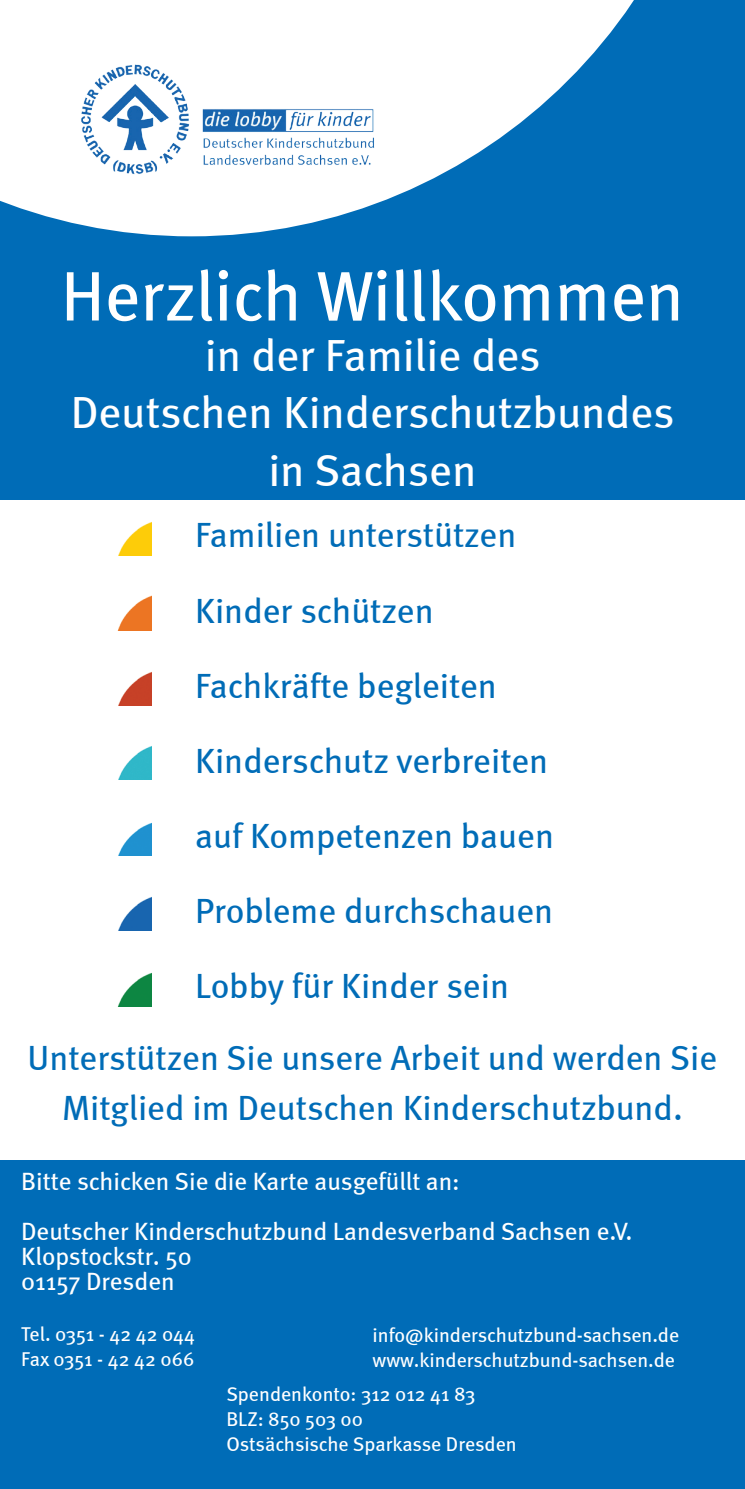
<style>
.page{position:relative;width:745px;height:1489px;background:#fff}
.page>*{position:absolute;margin:0;border:0;box-sizing:border-box;transform-origin:0 0}
.t1{font:70px "Meta";color:#fff}
.t2{font:45px/57.5px "Meta";color:#fff;text-align:center}
.t3{font:35px/75px "Meta";color:#006cb7}
.t4{font:25px/50px "Meta";color:#fff}
.t5{font:20px/25px "Meta";color:#fff}
</style>
<div class="page">
<div style="left:0;top:0;width:744px;height:1488px;background:#006cb7"></div>
<div style="left:0;top:500px;width:744px;height:659px;background:#fff"></div>
<img style="left:118px;top:746px;width:33px;height:33px">
<img style="left:118px;top:823px;width:33px;height:32px">
<img style="left:118px;top:973px;width:33px;height:33px">
<img style="left:118px;top:897px;width:33px;height:33px">
<svg style="left:571px;top:0;width:63px;height:78px;fill:#fff"></svg>
<img style="left:0;top:0;width:571px;height:706px">
<h1 class="t1" style="left:61px;top:255px;width:624px">Herzlich Willkommen</h1>
<p class="t2" style="left:71px;top:326px;width:605px">in der Familie des<br>Deutschen Kinderschutzbundes in Sachsen</p>
<p class="t3" style="left:195px;top:497px;width:360px">Familien unterstützen<br>Kinder schützen<br>Fachkräfte begleiten<br>Kinderschutz verbreiten auf Kompetenzen bauen<br>Probleme durchschauen<br>Lobby für Kinder sein</p>
<p class="t3" style="left:28px;top:1032px;width:690px;line-height:50px;text-align:center">Unterstützen Sie unsere Arbeit und werden Sie<br>Mitglied im Deutschen Kinderschutzbund.</p>
<p class="t4" style="left:21px;top:1156px;width:612px">Bitte schicken Sie die Karte ausgefüllt an:<br>Deutscher Kinderschutzbund Landesverband Sachsen e.V.</p>
<p class="t4" style="left:21px;top:1243px;width:172px;line-height:25px">Klopstockstr. 50<br>01157 Dresden</p>
<p class="t5" style="left:21px;top:1320px;width:175px">Tel. 0351 - 42 42 044<br>Fax 0351 - 42 42 066</p>
<p class="t5" style="left:372px;top:1321px;width:308px">info@kinderschutzbund-sachsen.de www.kinderschutzbund-sachsen.de</p>
<p class="t5" style="left:226px;top:1380px;width:292px">Spendenkonto: 312 012 41 83<br>BLZ: 850 503 00<br>Ostsächsische Sparkasse Dresden</p>
</div>
